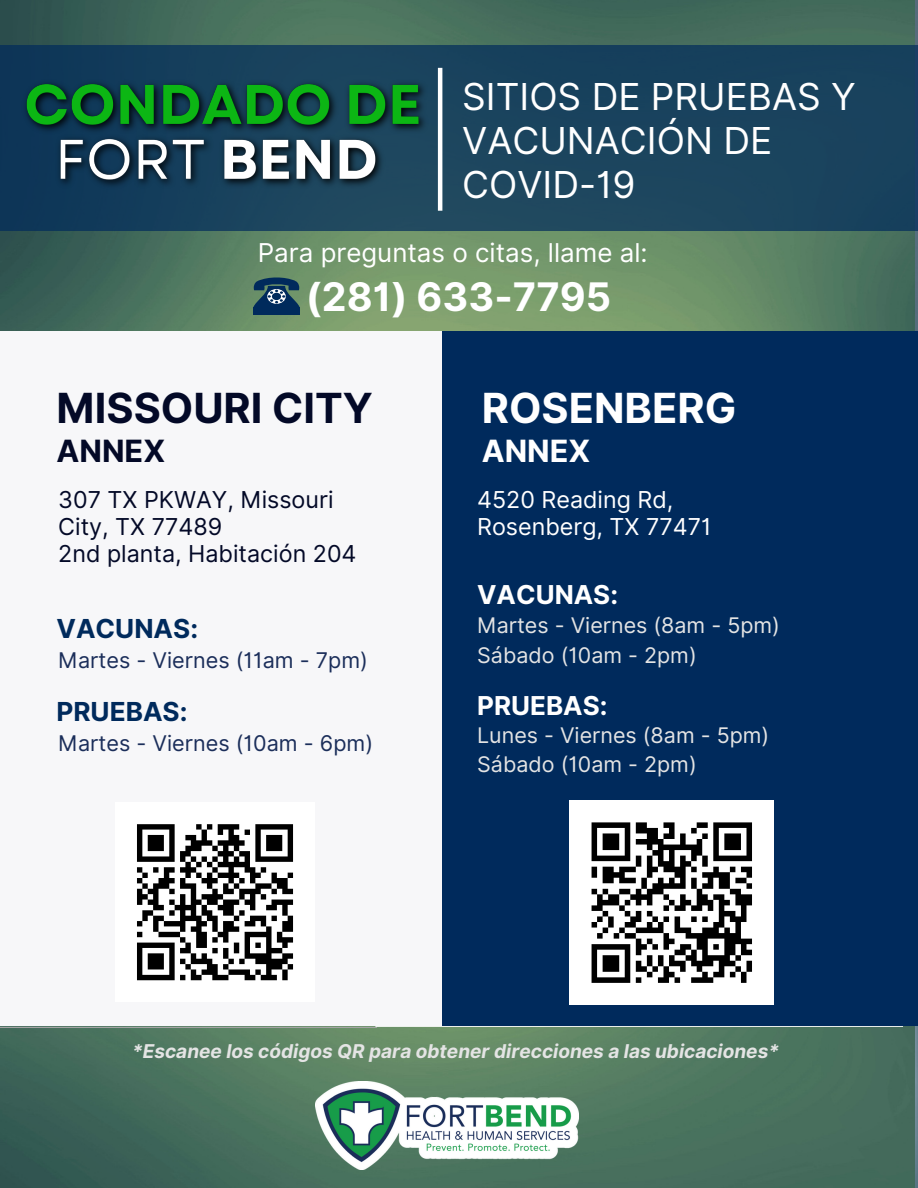
<style>
.page{position:relative;width:918px;height:1188px;background:#fff}
.page>*{position:absolute;margin:0;border:0;box-sizing:border-box;transform-origin:0 0}
.t1{font:700 41.55px "Inter";color:#030927}
.t2{font:700 41.55px "Inter";color:#fff}
.t3{font:700 39.3px "Inter";color:#fff}
.t4{font:37.2px/43.8px "Inter";color:#fff}
.t5{font:700 30.75px "Inter";color:#030927}
.t6{font:700 30.75px "Inter";color:#fff}
.t7{font:700 26.25px "Inter";color:#002a5c}
.t8{font:700 26.1px "Inter";color:#fff}
.t9{font:25.95px "Inter";color:#fff}
.t10{font:23.25px/27px "Inter";color:#030927}
.t11{font:23.25px/27px "Inter";color:#fff}
.t12{font:21.6px "Inter";color:#1b2e5a}
.t13{font:21.45px/29.2px "Inter";color:#e4e4e4}
.t14{font:italic 700 19.05px "Inter";color:#e4e4e4}
</style>
<div class="page">
<img style="left:0;top:0;width:915px;height:1188px">
<div style="left:0;top:46px;width:918px;height:185px;background:#1a425e"></div>
<hr style="left:438px;top:68px;width:4px;height:143px;background:#fff">
<hr style="left:0;top:1027px;width:377px;height:1px;background:#a6a6a6">
<hr style="left:375px;top:1026px;width:528px;height:1px;background:#fff">
<div style="left:253px;top:307px;width:47px;height:8px;background:#002a5c"></div>
<svg style="left:253px;top:276px;width:47px;height:31px"></svg>
<img style="left:15px;top:57px;width:410px;height:158px">
<img style="left:316px;top:1081px;width:263px;height:89px">
<div style="left:0;top:332px;width:443px;height:694px;background:#f7f7f9"></div>
<div style="left:443px;top:332px;width:475px;height:694px;background:#002a5c"></div>
<div style="left:115px;top:803px;width:200px;height:199px;background:#fff"></div>
<svg style="left:137px;top:824px;width:157px;height:157px"></svg>
<div style="left:569px;top:800px;width:205px;height:205px;background:#fff"></div>
<svg style="left:591px;top:822px;width:161px;height:161px"></svg>
<h3 class="t4" style="left:462px;top:75px;width:395px">SITIOS DE PRUEBAS Y<br>VACUNACIÓN DE<br>COVID-19</h3>
<p class="t9" style="left:258px;top:237px;width:391px">Para preguntas o citas, llame al:</p>
<h2 class="t3" style="left:306px;top:273px;width:307px">(281) 633-7795</h2>
<h1 class="t1" style="left:56px;top:383px;width:318px">MISSOURI CITY</h1>
<h3 class="t5" style="left:56px;top:432px;width:110px">ANNEX</h3>
<p class="t10" style="left:58px;top:486px;width:300px">307 TX PKWAY, Missouri<br>City, TX 77489<br>2nd planta, Habitación 204</p>
<p class="t7" style="left:56px;top:613px;width:143px">VACUNAS:</p>
<p class="t12" style="left:58px;top:647px;width:311px">Martes - Viernes (11am - 7pm)</p>
<p class="t7" style="left:56px;top:696px;width:133px">PRUEBAS:</p>
<p class="t12" style="left:58px;top:730px;width:316px">Martes - Viernes (10am - 6pm)</p>
<h1 class="t2" style="left:482px;top:383px;width:256px">ROSENBERG</h1>
<h3 class="t6" style="left:482px;top:432px;width:110px">ANNEX</h3>
<p class="t11" style="left:477px;top:486px;width:236px">4520 Reading Rd,<br>Rosenberg, TX 77471</p>
<p class="t8" style="left:477px;top:579px;width:142px">VACUNAS:</p>
<p class="t13" style="left:477px;top:611px;width:304px">Martes - Viernes (8am - 5pm)<br>Sábado (10am - 2pm)</p>
<p class="t8" style="left:477px;top:689px;width:132px">PRUEBAS:</p>
<p class="t13" style="left:477px;top:720px;width:294px">Lunes - Viernes (8am - 5pm)<br>Sábado (10am - 2pm)</p>
<p class="t14" style="left:132px;top:1039px;width:649px">*Escanee los códigos QR para obtener direcciones a las ubicaciones*</p>
</div>
